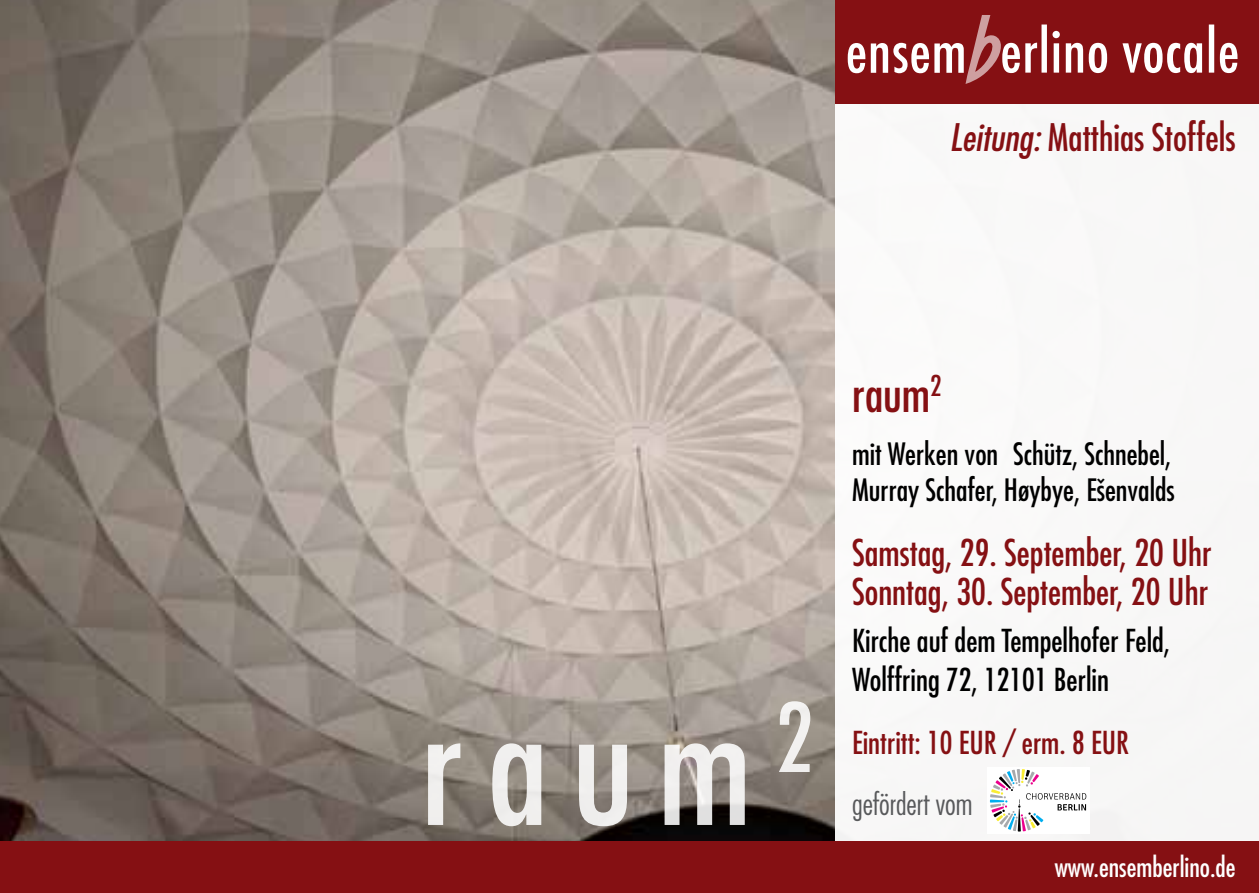
<style>
.page{position:relative;width:1259px;height:893px;background:#fff}
.page>*{position:absolute;margin:0;border:0;box-sizing:border-box;transform-origin:0 0}
.t1{font:condensed 159px "Futura";color:#fff}
.t2{font:condensed 48px "Futura";color:#851013}
.t3{font:condensed 36.9px "Futura";color:#851013}
.t4{font:condensed 36px/39px "Futura";color:#851013}
.t5{font:condensed 30.9px/39px "Futura";color:#000}
.t6{font:condensed 30.9px "Futura";color:#851013}
.t7{font:condensed 30px/36px "Futura";color:#000}
.t8{font:300 condensed 30px "Futura";color:#58595b}
.t9{font:condensed 27px "Futura";color:#fff}
.s1{font-style:italic}
</style>
<div class="page">
<img style="left:0;top:0;width:835px;height:842px">
<div style="left:835px;top:0;width:424px;height:893px;background:#f8f8f7"></div>
<div style="left:0;top:842px;width:1259px;height:51px;background:#851013"></div>
<div style="left:835px;top:0;width:424px;height:104px;background:#851013"></div>
<svg style="left:847px;top:15px;width:390px;height:69px"></svg>
<div style="left:987px;top:767px;width:102px;height:66px;background:#fff"></div>
<svg style="left:990px;top:769px;width:96px;height:62px"></svg>
<p class="t3" style="left:949px;top:114px;width:288px"><span class="s1">Leitung:</span> Matthias Stoffels</p>
<h1 class="t1" style="left:421px;top:666px;width:394px">raum<sup>2</sup></h1>
<h2 class="t2" style="left:852px;top:364px;width:91px">raum<sup>2</sup></h2>
<p class="t7" style="left:852px;top:435px;width:324px">mit Werken von Schütz, Schnebel,<br>Murray Schafer, Høybye, Ešenvalds</p>
<p class="t4" style="left:852px;top:532px;width:361px">Samstag, 29. September, 20 Uhr<br>Sonntag, 30. September, 20 Uhr</p>
<p class="t5" style="left:852px;top:621px;width:320px">Kirche auf dem Tempelhofer Feld,<br>Wolffring 72, 12101 Berlin</p>
<p class="t6" style="left:852px;top:723px;width:278px">Eintritt: 10 EUR / erm. 8 EUR</p>
<p class="t8" style="left:852px;top:786px;width:122px">gefördert vom</p>
<p class="t9" style="left:1054px;top:850px;width:182px">www.ensemberlino.de</p>
</div>
